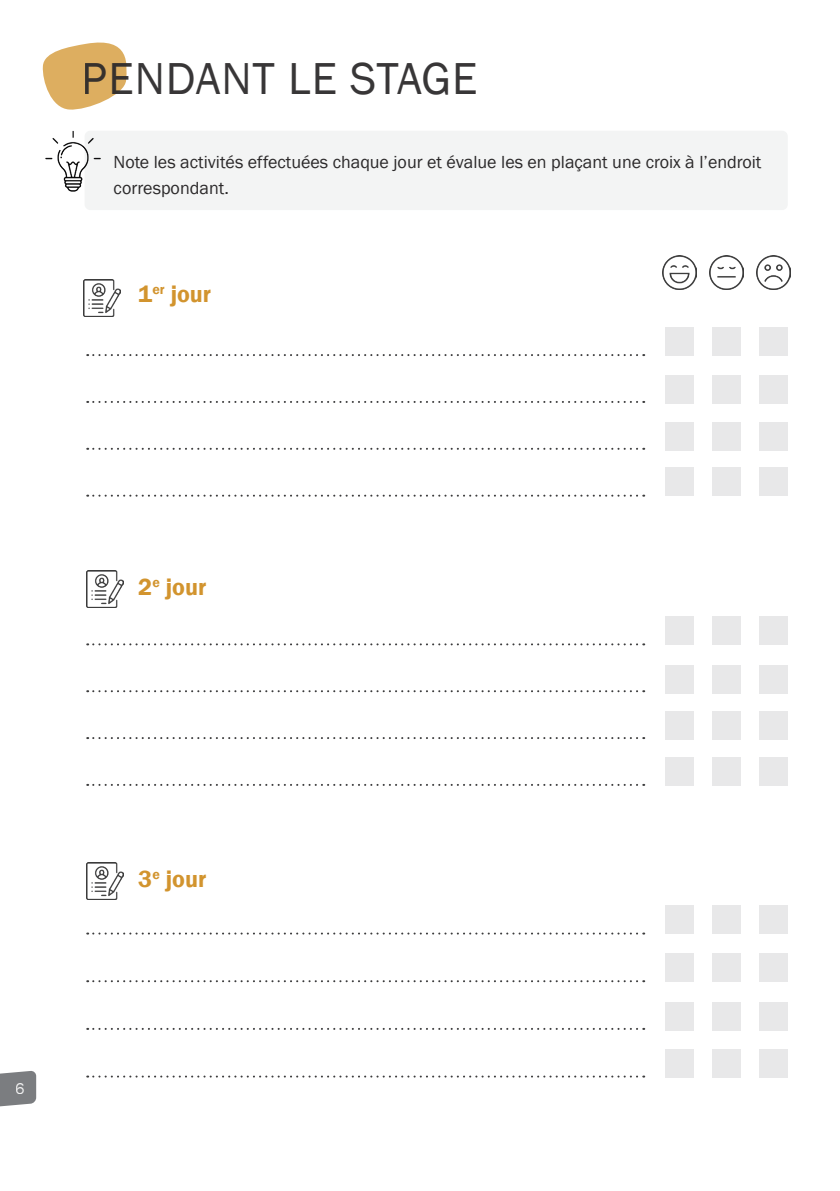
<style>
.page{position:relative;width:840px;height:1191px;background:#fff}
.page>*{position:absolute;margin:0;border:0;box-sizing:border-box;transform-origin:0 0}
.t1{font:46px "Franklin Gothic";letter-spacing:.02em;color:#2b292a}
.t2{font:600 24px "Franklin Gothic";color:#d2942e}
.t3{font:18px/26px "Franklin Gothic";color:#2b292a}
.t4{font:16px "Franklin Gothic";color:#fff}
</style>
<div class="page">
<svg style="left:0;top:1071px;width:36px;height:36px"></svg>
<div style="left:85px;top:131px;width:702px;height:79px;background:#f3f4f4;border-radius:6px"></div>
<img style="left:45px;top:131px;width:56px;height:61px">
<img style="left:86px;top:570px;width:37px;height:38px">
<img style="left:86px;top:862px;width:37px;height:37px">
<img style="left:84px;top:279px;width:37px;height:37px">
<svg style="left:87px;top:354px;width:557px;height:2px"></svg>
<svg style="left:87px;top:643px;width:557px;height:2px"></svg>
<svg style="left:87px;top:932px;width:557px;height:2px"></svg>
<svg style="left:87px;top:401px;width:557px;height:2px"></svg>
<svg style="left:87px;top:690px;width:557px;height:2px"></svg>
<svg style="left:87px;top:980px;width:557px;height:2px"></svg>
<svg style="left:87px;top:448px;width:557px;height:2px"></svg>
<svg style="left:87px;top:494px;width:557px;height:2px"></svg>
<svg style="left:87px;top:737px;width:557px;height:2px"></svg>
<svg style="left:87px;top:784px;width:557px;height:2px"></svg>
<svg style="left:87px;top:1075px;width:557px;height:2px"></svg>
<svg style="left:87px;top:1028px;width:557px;height:2px"></svg>
<svg style="left:42px;top:42px;width:85px;height:68px"></svg>
<img style="left:662px;top:255px;width:33px;height:35px">
<img style="left:709px;top:255px;width:33px;height:35px">
<img style="left:756px;top:255px;width:33px;height:35px">
<div style="left:664px;top:328px;width:29px;height:28px;background:#e8e8e9"></div>
<div style="left:664px;top:616px;width:29px;height:28px;background:#e8e8e9"></div>
<div style="left:664px;top:905px;width:29px;height:28px;background:#e8e8e9"></div>
<div style="left:664px;top:375px;width:29px;height:28px;background:#e8e8e9"></div>
<div style="left:664px;top:665px;width:29px;height:28px;background:#e8e8e9"></div>
<div style="left:664px;top:953px;width:29px;height:29px;background:#e8e8e9"></div>
<div style="left:664px;top:422px;width:29px;height:28px;background:#e8e8e9"></div>
<div style="left:664px;top:711px;width:29px;height:29px;background:#e8e8e9"></div>
<div style="left:664px;top:1002px;width:29px;height:28px;background:#e8e8e9"></div>
<div style="left:664px;top:468px;width:29px;height:28px;background:#e8e8e9"></div>
<div style="left:664px;top:757px;width:29px;height:29px;background:#e8e8e9"></div>
<div style="left:664px;top:1049px;width:29px;height:28px;background:#e8e8e9"></div>
<div style="left:711px;top:328px;width:29px;height:28px;background:#e8e8e9"></div>
<div style="left:711px;top:616px;width:29px;height:28px;background:#e8e8e9"></div>
<div style="left:711px;top:905px;width:29px;height:28px;background:#e8e8e9"></div>
<div style="left:711px;top:375px;width:29px;height:28px;background:#e8e8e9"></div>
<div style="left:711px;top:665px;width:29px;height:28px;background:#e8e8e9"></div>
<div style="left:711px;top:953px;width:29px;height:29px;background:#e8e8e9"></div>
<div style="left:711px;top:422px;width:29px;height:28px;background:#e8e8e9"></div>
<div style="left:711px;top:711px;width:29px;height:29px;background:#e8e8e9"></div>
<div style="left:711px;top:1002px;width:29px;height:28px;background:#e8e8e9"></div>
<div style="left:711px;top:468px;width:29px;height:28px;background:#e8e8e9"></div>
<div style="left:711px;top:757px;width:29px;height:29px;background:#e8e8e9"></div>
<div style="left:711px;top:1049px;width:29px;height:28px;background:#e8e8e9"></div>
<div style="left:759px;top:328px;width:28px;height:28px;background:#e8e8e9"></div>
<div style="left:759px;top:616px;width:28px;height:28px;background:#e8e8e9"></div>
<div style="left:759px;top:905px;width:28px;height:28px;background:#e8e8e9"></div>
<div style="left:759px;top:375px;width:28px;height:28px;background:#e8e8e9"></div>
<div style="left:759px;top:665px;width:28px;height:28px;background:#e8e8e9"></div>
<div style="left:759px;top:953px;width:28px;height:29px;background:#e8e8e9"></div>
<div style="left:759px;top:422px;width:28px;height:28px;background:#e8e8e9"></div>
<div style="left:759px;top:711px;width:28px;height:29px;background:#e8e8e9"></div>
<div style="left:759px;top:1002px;width:28px;height:28px;background:#e8e8e9"></div>
<div style="left:759px;top:468px;width:28px;height:28px;background:#e8e8e9"></div>
<div style="left:759px;top:757px;width:28px;height:29px;background:#e8e8e9"></div>
<div style="left:759px;top:1049px;width:28px;height:28px;background:#e8e8e9"></div>
<h1 class="t1" style="left:82px;top:50px;width:396px">PENDANT LE STAGE</h1>
<p class="t3" style="left:114px;top:149px;width:649px">Note les activités effectuées chaque jour et évalue les en plaçant une croix à l’endroit correspondant.</p>
<h2 class="t2" style="left:138px;top:279px;width:74px">1<sup>er</sup> jour</h2>
<h2 class="t2" style="left:138px;top:572px;width:70px">2<sup>e</sup> jour</h2>
<p class="t4" style="left:16px;top:1078px;width:11px">6</p>
<h2 class="t2" style="left:138px;top:864px;width:70px">3<sup>e</sup> jour</h2>
</div>
